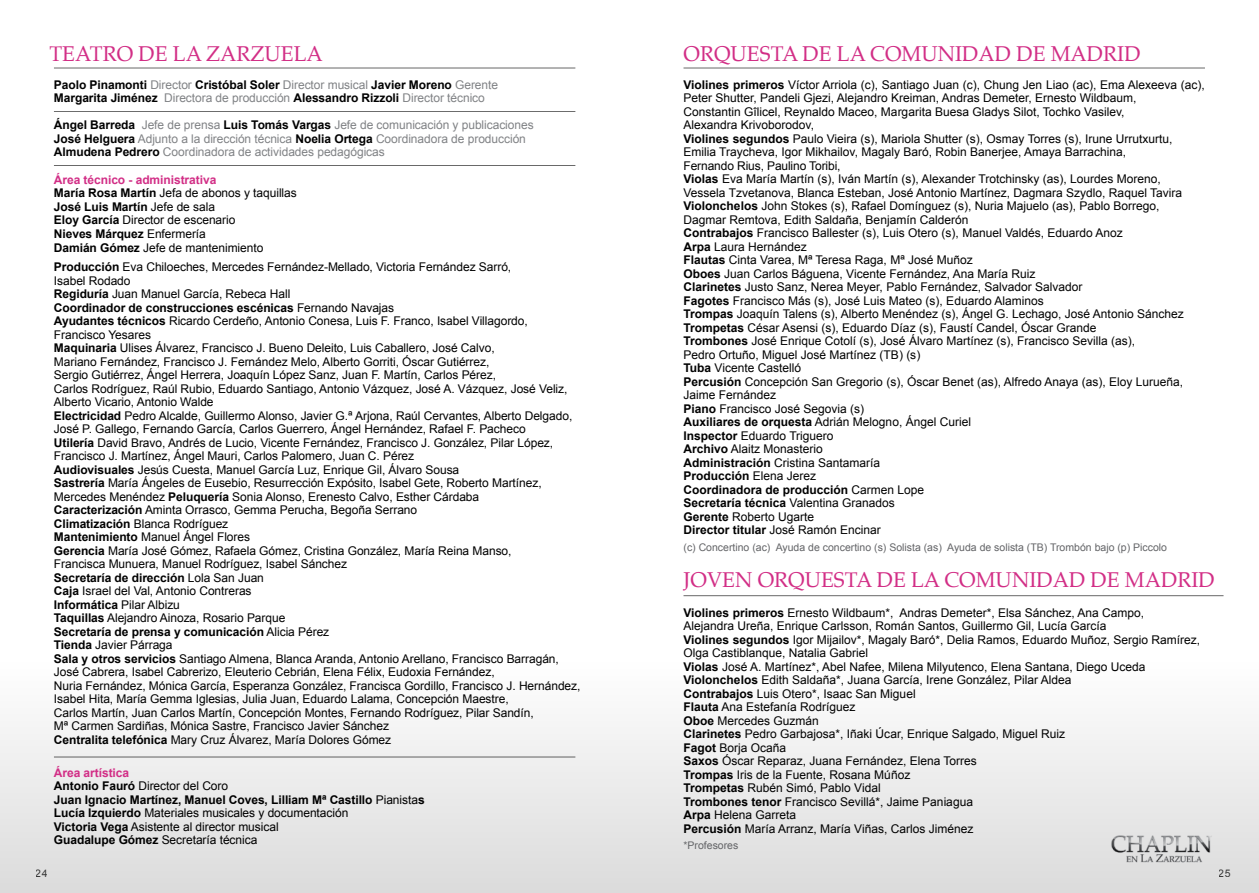
<style>
.page{position:relative;width:1259px;height:893px;background:#fff}
.page>*{position:absolute;margin:0;border:0;box-sizing:border-box;transform-origin:0 0}
.t1{font:21px "Palatino";color:#d22e86}
.t2{font:12px/13.5px "Arial";color:#000}
.t3{font:700 12px/13.5px "Arial";letter-spacing:-.005em;color:#000}
.t4{font:12px/13.5px "Arial";letter-spacing:-.005em;color:#808285}
.t5{font:10.5px "Arial";color:#636467}
.t6{font:10.5px "Arial";color:#000}
.s1{font-weight:400;color:#808285}
.s2{font-weight:700;color:#000}
.s3{font-weight:700;color:#d22e86}
.s4{font-weight:700}
.s5{color:#d22e86}
.s6{font-weight:400}
</style>
<div class="page">
<div style="left:0;top:561px;width:1259px;height:332px;background:linear-gradient(to bottom,#fff,#dedede)"></div>
<hr style="left:683px;top:68px;width:522px;height:1px;background:#000">
<hr style="left:683px;top:595px;width:540px;height:1px;background:#000">
<hr style="left:54px;top:68px;width:521px;height:1px;background:#000">
<hr style="left:54px;top:165px;width:521px;height:1px;background:#000">
<hr style="left:54px;top:757px;width:521px;height:1px;background:#000">
<hr style="left:54px;top:111px;width:521px;height:1px;background:#000">
<h1 class="t1" style="left:49px;top:40px;width:275px">TEATRO DE LA ZARZUELA</h1>
<p class="t3" style="left:54px;top:78px;width:446px">Paolo Pinamonti <span class="s1">Director</span> Cristóbal Soler <span class="s1">Director musical</span> Javier Moreno <span class="s1">Gerente<br></span>Margarita Jiménez <span class="s1">Directora de producción</span> Alessandro Rizzoli <span class="s1">Director técnico</span></p>
<p class="t4" style="left:54px;top:118px;width:481px"><span class="s2">Ángel Barreda</span> Jefe de prensa <span class="s2">Luis Tomás Vargas</span> Jefe de comunicación y publicaciones<br><span class="s2">José Helguera</span> Adjunto a la dirección técnica <span class="s2">Noelia Ortega</span> Coordinadora de producción<br><span class="s2">Almudena Pedrero</span> Coordinadora de actividades pedagógicas</p>
<p class="t2" style="left:54px;top:173px;width:244px"><span class="s3">Área técnico - administrativa<br></span><span class="s4">María Rosa Martín</span> Jefa de abonos y taquillas <span class="s4">José Luis Martín</span> Jefe de sala<br><span class="s4">Eloy García</span> Director de escenario<br><span class="s4">Nieves Márquez</span> Enfermería<br><span class="s4">Damián Gómez</span> Jefe de mantenimiento</p>
<p class="t2" style="left:54px;top:260px;width:528px"><span class="s4">Producción</span> Eva Chiloeches, Mercedes Fernández-Mellado, Victoria Fernández Sarró,<br>Isabel Rodado<br><span class="s4">Regiduría</span> Juan Manuel García, Rebeca Hall<br><span class="s4">Coordinador de construcciones escénicas</span> Fernando Navajas<br><span class="s4">Ayudantes técnicos</span> Ricardo Cerdeño, Antonio Conesa, Luis F. Franco, Isabel Villagordo, Francisco Yesares<br><span class="s4">Maquinaria</span> Ulises Álvarez, Francisco J. Bueno Deleito, Luis Caballero, José Calvo,<br>Mariano Fernández, Francisco J. Fernández Melo, Alberto Gorriti, Óscar Gutiérrez,<br>Sergio Gutiérrez, Ángel Herrera, Joaquín López Sanz, Juan F. Martín, Carlos Pérez,<br>Carlos Rodríguez, Raúl Rubio, Eduardo Santiago, Antonio Vázquez, José A. Vázquez, José Veliz, Alberto Vicario, Antonio Walde<br><span class="s4">Electricidad</span> Pedro Alcalde, Guillermo Alonso, Javier G.ª Arjona, Raúl Cervantes, Alberto Delgado, José P. Gallego, Fernando García, Carlos Guerrero, Ángel Hernández, Rafael F. Pacheco<br><span class="s4">Utilería</span> David Bravo, Andrés de Lucio, Vicente Fernández, Francisco J. González, Pilar López, Francisco J. Martínez, Ángel Mauri, Carlos Palomero, Juan C. Pérez<br><span class="s4">Audiovisuales</span> Jesús Cuesta, Manuel García Luz, Enrique Gil, Álvaro Sousa<br><span class="s4">Sastrería</span> María Ángeles de Eusebio, Resurrección Expósito, Isabel Gete, Roberto Martínez, Mercedes Menéndez <span class="s4">Peluquería</span> Sonia Alonso, Erenesto Calvo, Esther Cárdaba<br><span class="s4">Caracterización</span> Aminta Orrasco, Gemma Perucha, Begoña Serrano<br><span class="s4">Climatización</span> Blanca Rodríguez<br><span class="s4">Mantenimiento</span> Manuel Ángel Flores<br><span class="s4">Gerencia</span> María José Gómez, Rafaela Gómez, Cristina González, María Reina Manso,<br>Francisca Munuera, Manuel Rodríguez, Isabel Sánchez<br><span class="s4">Secretaría de dirección</span> Lola San Juan<br><span class="s4">Caja</span> Israel del Val, Antonio Contreras<br><span class="s4">Informática</span> Pilar Albizu<br><span class="s4">Taquillas</span> Alejandro Ainoza, Rosario Parque<br><span class="s4">Secretaría de prensa y comunicación</span> Alicia Pérez<br><span class="s4">Tienda</span> Javier Párraga<br><span class="s4">Sala y otros servicios</span> Santiago Almena, Blanca Aranda, Antonio Arellano, Francisco Barragán, José Cabrera, Isabel Cabrerizo, Eleuterio Cebrián, Elena Félix, Eudoxia Fernández,<br>Nuria Fernández, Mónica García, Esperanza González, Francisca Gordillo, Francisco J. Hernández, Isabel Hita, María Gemma Iglesias, Julia Juan, Eduardo Lalama, Concepción Maestre,<br>Carlos Martín, Juan Carlos Martín, Concepción Montes, Fernando Rodríguez, Pilar Sandín,<br>Mª Carmen Sardiñas, Mónica Sastre, Francisco Javier Sánchez<br><span class="s4">Centralita telefónica</span> Mary Cruz Álvarez, María Dolores Gómez</p>
<p class="t3" style="left:54px;top:766px;width:372px"><span class="s5">Área artística<br></span>Antonio Fauró <span class="s6">Director del Coro<br></span>Juan Ignacio Martínez, Manuel Coves, Lilliam Mª Castillo <span class="s6">Pianista</span>s Lucía Izquierdo <span class="s6">Materiales musicales y documentación<br></span>Victoria Vega <span class="s6">Asistente al director musical<br></span>Guadalupe Gómez <span class="s6">Secretaría técnica</span></p>
<h1 class="t1" style="left:683px;top:40px;width:458px">ORQUESTA DE LA COMUNIDAD DE MADRID</h1>
<p class="t2" style="left:683px;top:78px;width:523px"><span class="s4">Violines primeros</span> Víctor Arriola (c), Santiago Juan (c), Chung Jen Liao (ac), Ema Alexeeva (ac), Peter Shutter, Pandeli Gjezi, Alejandro Kreiman, Andras Demeter, Ernesto Wildbaum,<br>Constantin Gîlicel, Reynaldo Maceo, Margarita Buesa Gladys Silot, Tochko Vasilev,<br>Alexandra Krivoborodov,<br><span class="s4">Violines segundos</span> Paulo Vieira (s), Mariola Shutter (s), Osmay Torres (s), Irune Urrutxurtu, Emilia Traycheva, Igor Mikhailov, Magaly Baró, Robin Banerjee, Amaya Barrachina,<br>Fernando Rius, Paulino Toribi,<br><span class="s4">Violas</span> Eva María Martín (s), Iván Martín (s), Alexander Trotchinsky (as), Lourdes Moreno, Vessela Tzvetanova, Blanca Esteban, José Antonio Martínez, Dagmara Szydlo, Raquel Tavira <span class="s4">Violonchelos</span> John Stokes (s), Rafael Domínguez (s), Nuria Majuelo (as), Pablo Borrego, Dagmar Remtova, Edith Saldaña, Benjamín Calderón<br><span class="s4">Contrabajos</span> Francisco Ballester (s), Luis Otero (s), Manuel Valdés, Eduardo Anoz<br><span class="s4">Arpa</span> Laura Hernández<br><span class="s4">Flautas</span> Cinta Varea, Mª Teresa Raga, Mª José Muñoz<br><span class="s4">Oboes</span> Juan Carlos Báguena, Vicente Fernández, Ana María Ruiz<br><span class="s4">Clarinetes</span> Justo Sanz, Nerea Meyer, Pablo Fernández, Salvador Salvador<br><span class="s4">Fagotes</span> Francisco Más (s), José Luis Mateo (s), Eduardo Alaminos<br><span class="s4">Trompas</span> Joaquín Talens (s), Alberto Menéndez (s), Ángel G. Lechago, José Antonio Sánchez <span class="s4">Trompetas</span> César Asensi (s), Eduardo Díaz (s), Faustí Candel, Óscar Grande<br><span class="s4">Trombones</span> José Enrique Cotolí (s), José Álvaro Martínez (s), Francisco Sevilla (as),<br>Pedro Ortuño, Miguel José Martínez (TB) (s)<br><span class="s4">Tuba</span> Vicente Castelló<br><span class="s4">Percusión</span> Concepción San Gregorio (s), Óscar Benet (as), Alfredo Anaya (as), Eloy Lurueña, Jaime Fernández<br><span class="s4">Piano</span> Francisco José Segovia (s)<br><span class="s4">Auxiliares de orquesta</span> Adrián Melogno, Ángel Curiel<br><span class="s4">Inspector</span> Eduardo Triguero<br><span class="s4">Archivo</span> Alaitz Monasterio<br><span class="s4">Administración</span> Cristina Santamaría<br><span class="s4">Producción</span> Elena Jerez<br><span class="s4">Coordinadora de producción</span> Carmen Lope<br><span class="s4">Secretaría técnica</span> Valentina Granados<br><span class="s4">Gerente</span> Roberto Ugarte<br><span class="s4">Director titular</span> José Ramón Encinar</p>
<p class="t5" style="left:683px;top:541px;width:485px">(c) Concertino (ac) Ayuda de concertino (s) Solista (as) Ayuda de solista (TB) Trombón bajo (p) Piccolo</p>
<h1 class="t1" style="left:683px;top:566px;width:533px">JOVEN ORQUESTA DE LA COMUNIDAD DE MADRID</h1>
<p class="t2" style="left:683px;top:606px;width:518px"><span class="s4">Violines primeros</span> Ernesto Wildbaum*, Andras Demeter*, Elsa Sánchez, Ana Campo,<br>Alejandra Ureña, Enrique Carlsson, Román Santos, Guillermo Gil, Lucía García<br><span class="s4">Violines segundos</span> Igor Mijailov*, Magaly Baró*, Delia Ramos, Eduardo Muñoz, Sergio Ramírez, Olga Castiblanque, Natalia Gabriel<br><span class="s4">Violas</span> José A. Martínez*, Abel Nafee, Milena Milyutenco, Elena Santana, Diego Uceda <span class="s4">Violonchelos</span> Edith Saldaña*, Juana García, Irene González, Pilar Aldea<br><span class="s4">Contrabajos</span> Luis Otero*, Isaac San Miguel<br><span class="s4">Flauta</span> Ana Estefanía Rodríguez<br><span class="s4">Oboe</span> Mercedes Guzmán<br><span class="s4">Clarinetes</span> Pedro Garbajosa*, Iñaki Úcar, Enrique Salgado, Miguel Ruiz<br><span class="s4">Fagot</span> Borja Ocaña<br><span class="s4">Saxos</span> Óscar Reparaz, Juana Fernández, Elena Torres<br><span class="s4">Trompas</span> Iris de la Fuente, Rosana Múñoz<br><span class="s4">Trompetas</span> Rubén Simó, Pablo Vidal<br><span class="s4">Trombones tenor</span> Francisco Sevillá*, Jaime Paniagua<br><span class="s4">Arpa</span> Helena Garreta<br><span class="s4">Percusión</span> María Arranz, María Viñas, Carlos Jiménez</p>
<p class="t5" style="left:683px;top:840px;width:56px">*Profesores</p>
<p class="t6" style="left:36px;top:867px;width:13px">24</p>
<p class="t6" style="left:1219px;top:867px;width:13px">25</p>
</div>
